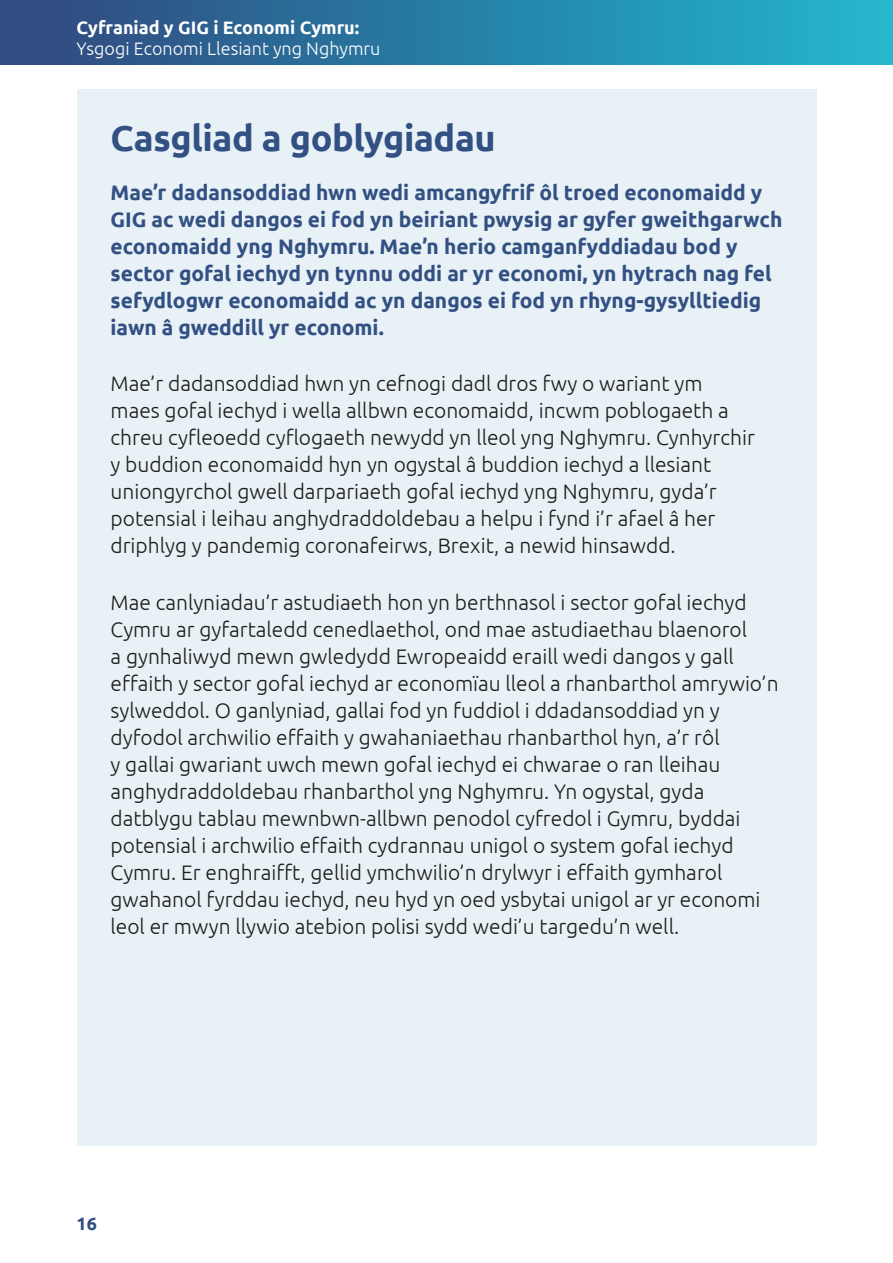
<style>
.page{position:relative;width:893px;height:1263px;background:#fff}
.page>*{position:absolute;margin:0;border:0;box-sizing:border-box;transform-origin:0 0}
.Heading_1{font:700 36px "Ubuntu";letter-spacing:-.01em;color:#325084}
.t1{font:300 21px/27px "Ubuntu";color:#1d1d1b}
.Intro_bold{font:700 21px/27px "Ubuntu";color:#325083}
.t2{font:300 18px "Ubuntu";color:#fff}
.t3{font:700 18px "Ubuntu";color:#fff}
.t4{font:700 18px "Ubuntu";color:#304e82}
</style>
<div class="page">
<div style="left:0;top:0;width:893px;height:65px;background:linear-gradient(to right,#2f467c,#21b7ce)"></div>
<div style="left:77px;top:89px;width:739px;height:1057px;background:#e8f1f5"></div>
<p class="t3" style="left:77px;top:17px;width:284px">Cyfraniad y GIG i Economi Cymru:</p>
<p class="t2" style="left:77px;top:38px;width:305px">Ysgogi Economi Llesiant yng Nghymru</p>
<h1 class="Heading_1" style="left:111px;top:117px;width:387px">Casgliad a goblygiadau</h1>
<p class="Intro_bold" style="left:111px;top:178px;width:673px">Mae’r dadansoddiad hwn wedi amcangyfrif ôl troed economaidd y GIG ac wedi dangos ei fod yn beiriant pwysig ar gyfer gweithgarwch economaidd yng Nghymru. Mae’n herio camganfyddiadau bod y sector gofal iechyd yn tynnu oddi ar yr economi, yn hytrach nag fel sefydlogwr economaidd ac yn dangos ei fod yn rhyng-gysylltiedig iawn â gweddill yr economi.</p>
<p class="t1" style="left:111px;top:370px;width:646px">Mae’r dadansoddiad hwn yn cefnogi dadl dros fwy o wariant ym maes gofal iechyd i wella allbwn economaidd, incwm poblogaeth a chreu cyfleoedd cyflogaeth newydd yn lleol yng Nghymru. Cynhyrchir y buddion economaidd hyn yn ogystal â buddion iechyd a llesiant uniongyrchol gwell darpariaeth gofal iechyd yng Nghymru, gyda’r potensial i leihau anghydraddoldebau a helpu i fynd i’r afael â her driphlyg y pandemig coronafeirws, Brexit, a newid hinsawdd.</p>
<p class="t1" style="left:111px;top:589px;width:670px">Mae canlyniadau’r astudiaeth hon yn berthnasol i sector gofal iechyd Cymru ar gyfartaledd cenedlaethol, ond mae astudiaethau blaenorol<br>a gynhaliwyd mewn gwledydd Ewropeaidd eraill wedi dangos y gall effaith y sector gofal iechyd ar economïau lleol a rhanbarthol amrywio’n sylweddol. O ganlyniad, gallai fod yn fuddiol i ddadansoddiad yn y dyfodol archwilio effaith y gwahaniaethau rhanbarthol hyn, a’r rôl<br>y gallai gwariant uwch mewn gofal iechyd ei chwarae o ran lleihau anghydraddoldebau rhanbarthol yng Nghymru. Yn ogystal, gyda datblygu tablau mewnbwn-allbwn penodol cyfredol i Gymru, byddai potensial i archwilio effaith cydrannau unigol o system gofal iechyd Cymru. Er enghraifft, gellid ymchwilio’n drylwyr i effaith gymharol gwahanol fyrddau iechyd, neu hyd yn oed ysbytai unigol ar yr economi leol er mwyn llywio atebion polisi sydd wedi’u targedu’n well.</p>
<p class="t4" style="left:77px;top:1212px;width:22px">16</p>
</div>
